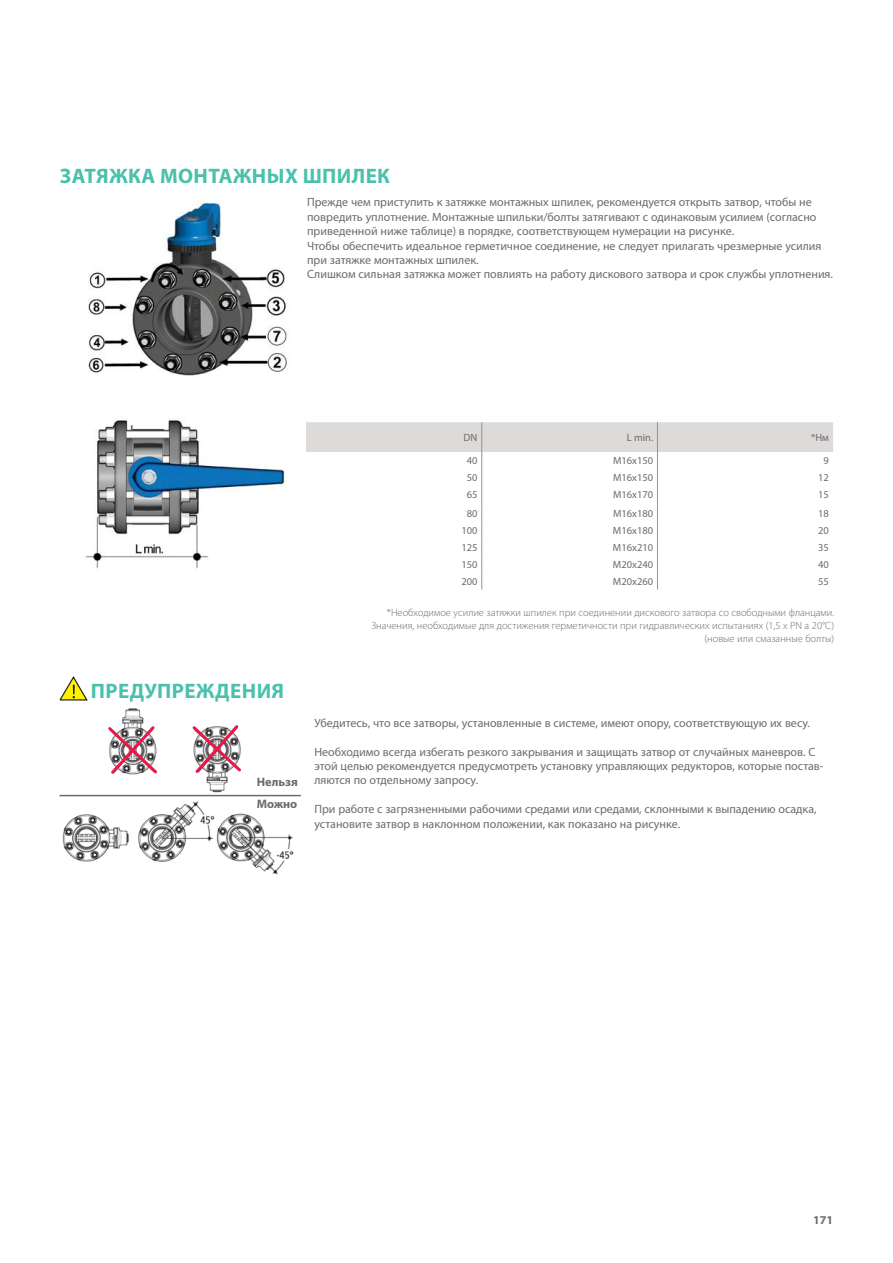
<style>
.page{position:relative;width:893px;height:1263px;background:#fff}
.page>*{position:absolute;margin:0;border:0;box-sizing:border-box;transform-origin:0 0}
.t1{font:700 21px "Myriad Pro";letter-spacing:.02em;color:#4bc0ad}
.t2{font:700 12.3px/21.9px "Myriad Pro";color:#6d6b6b}
.t3{font:12px/14.4px "Myriad Pro";color:#6d6b6b}
.t4{font:700 12px "Myriad Pro";color:#6d6b6b}
.t5{font:300 10.5px/12.6px "Myriad Pro";color:#6d6b6b;text-align:right}
.t6{font:10.5px "Myriad Pro";color:#6d6b6b}
</style>
<div class="page">
<img style="left:85px;top:420px;width:200px;height:149px">
<img style="left:88px;top:197px;width:199px;height:179px">
<svg style="left:59px;top:676px;width:29px;height:25px"></svg>
<img style="left:60px;top:708px;width:240px;height:167px">
<hr style="left:60px;top:795px;width:241px;height:1px;background:#6d6b6b">
<svg style="left:105px;top:723px;width:55px;height:54px"></svg>
<svg style="left:190px;top:722px;width:54px;height:54px"></svg>
<svg style="left:306px;top:422px;width:527px;height:168px"></svg>
<h1 class="t1" style="left:60px;top:164px;width:331px">ЗАТЯЖКА МОНТАЖНЫХ ШПИЛЕК</h1>
<p class="t3" style="left:307px;top:196px;width:527px">Прежде чем приступить к затяжке монтажных шпилек, рекомендуется открыть затвор, чтобы не повредить уплотнение. Монтажные шпильки/болты затягивают с одинаковым усилием (согласно приведенной ниже таблице) в порядке, соответствующем нумерации на рисунке.<br>Чтобы обеспечить идеальное герметичное соединение, не следует прилагать чрезмерные усилия при затяжке монтажных шпилек.<br>Слишком сильная затяжка может повлиять на работу дискового затвора и срок службы уплотнения.</p>
<p class="t6" style="left:464px;top:434px;width:15px">DN</p>
<p class="t6" style="left:627px;top:434px;width:28px">L min.</p>
<p class="t6" style="left:811px;top:434px;width:19px">*Нм</p>
<p class="t6" style="left:467px;top:457px;width:12px">40</p>
<p class="t6" style="left:613px;top:457px;width:42px">M16x150</p>
<p class="t6" style="left:823px;top:457px;width:7px">9</p>
<p class="t6" style="left:467px;top:474px;width:12px">50</p>
<p class="t6" style="left:613px;top:474px;width:42px">M16x150</p>
<p class="t6" style="left:818px;top:474px;width:12px">12</p>
<p class="t6" style="left:467px;top:491px;width:12px">65</p>
<p class="t6" style="left:613px;top:491px;width:42px">M16x170</p>
<p class="t6" style="left:818px;top:491px;width:12px">15</p>
<p class="t6" style="left:467px;top:509px;width:12px">80</p>
<p class="t6" style="left:613px;top:509px;width:42px">M16x180</p>
<p class="t6" style="left:818px;top:509px;width:12px">18</p>
<p class="t6" style="left:461px;top:526px;width:18px">100</p>
<p class="t6" style="left:613px;top:526px;width:42px">M16x180</p>
<p class="t6" style="left:818px;top:526px;width:12px">20</p>
<p class="t6" style="left:461px;top:543px;width:18px">125</p>
<p class="t6" style="left:613px;top:543px;width:42px">M16x210</p>
<p class="t6" style="left:818px;top:543px;width:12px">35</p>
<p class="t6" style="left:461px;top:560px;width:18px">150</p>
<p class="t6" style="left:613px;top:560px;width:42px">M20x240</p>
<p class="t6" style="left:818px;top:560px;width:12px">40</p>
<p class="t6" style="left:461px;top:577px;width:18px">200</p>
<p class="t6" style="left:613px;top:577px;width:42px">M20x260</p>
<p class="t6" style="left:818px;top:577px;width:12px">55</p>
<h1 class="t1" style="left:91px;top:678px;width:195px">ПРЕДУПРЕЖДЕНИЯ</h1>
<p class="t2" style="left:257px;top:771px;width:43px">Нельзя<br>Можно</p>
<p class="t5" style="left:371px;top:606px;width:464px">*Необходимое усилие затяжки шпилек при соединении дискового затвора со свободными фланцами.<br>Значения, необходимые для достижения герметичности при гидравлических испытаниях (1,5 x PN a 20°C) (новые или смазанные болты)</p>
<p class="t3" style="left:314px;top:716px;width:497px">Убедитесь, что все затворы, установленные в системе, имеют опору, соответствующую их весу.</p>
<p class="t3" style="left:314px;top:745px;width:511px">Необходимо всегда избегать резкого закрывания и защищать затвор от случайных маневров. С этой целью рекомендуется предусмотреть установку управляющих редукторов, которые постав&shy;ляются по отдельному запросу.</p>
<p class="t3" style="left:314px;top:803px;width:504px">При работе с загрязненными рабочими средами или средами, склонными к выпадению осадка, установите затвор в наклонном положении, как показано на рисунке.</p>
<p class="t4" style="left:813px;top:1213px;width:21px">171</p>
</div>
